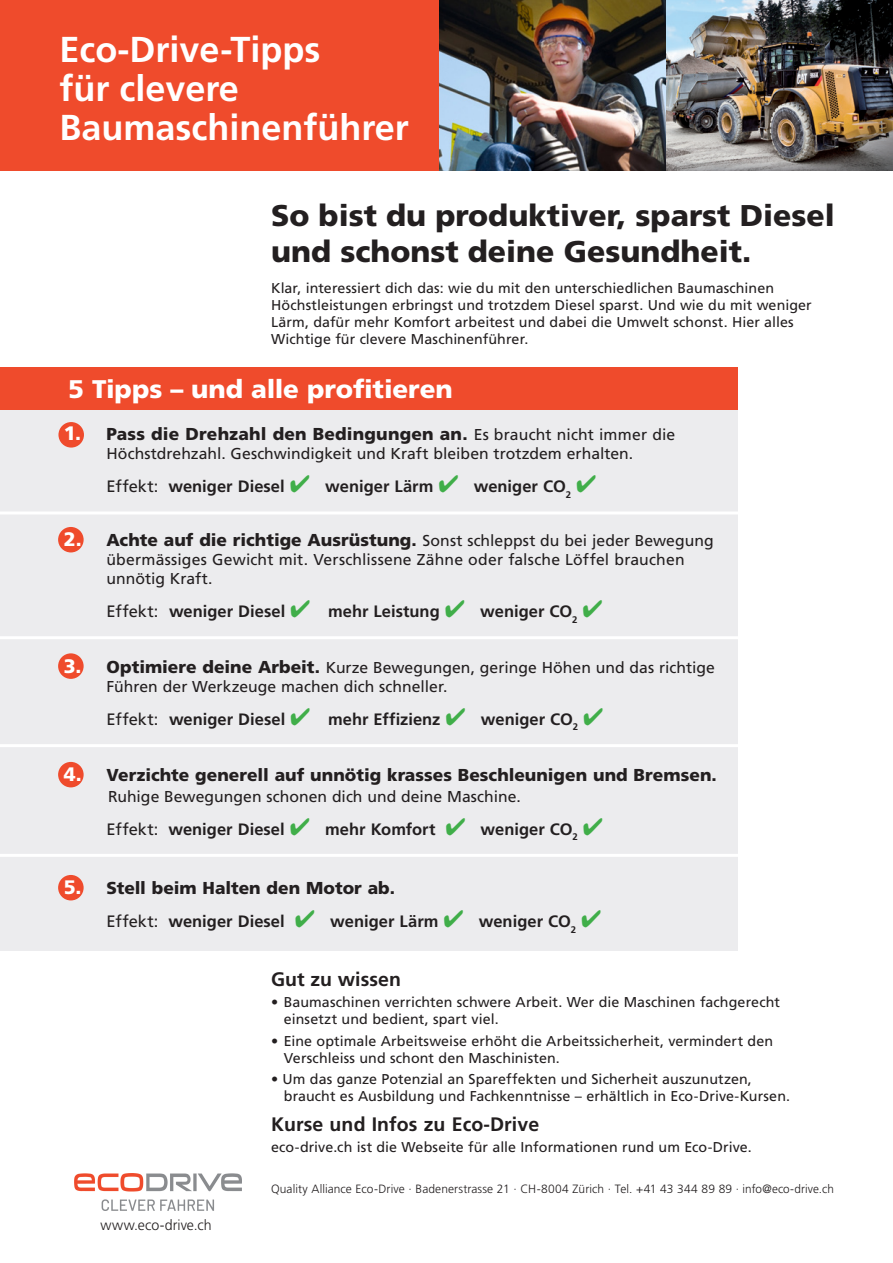
<style>
.page{position:relative;width:893px;height:1263px;background:#fff}
.page>*{position:absolute;margin:0;border:0;box-sizing:border-box;transform-origin:0 0}
.t1{font:700 36px/39px "Frutiger";color:#fff}
.t2{font:900 30px/36px "Frutiger";color:#231f20}
.t3{font:900 25.5px "Frutiger";letter-spacing:-.005em;color:#fff}
.t4{font:700 19.5px "Frutiger";letter-spacing:.005em;color:#231f20}
.t5{font:900 17.25px "Frutiger";color:#231f20}
.t6{font:700 16.5px "Frutiger";color:#231f20}
.t7{font:15.75px/18.9px "Frutiger";letter-spacing:.005em;color:#231f20}
.t8{font:300 14.55px "Frutiger";color:#231f20}
.t9{font:14.25px/17.1px "Frutiger";letter-spacing:.005em;color:#231f20}
.t10{font:300 12px "Frutiger";letter-spacing:.005em;color:#231f20}
.s1{font-size:19.5px;color:#fff}
.s2{font-weight:400;font-size:15.75px}
.s3{font-weight:400}
.s4{color:#40ae49}
.s5{font-weight:900;font-size:19.5px;color:#fff}
.s6{font-weight:900;font-size:17.25px}
</style>
<div class="page">
<div style="left:0;top:410px;width:738px;height:541px;background:#ececee"></div>
<div style="left:0;top:0;width:493px;height:170px;background:#ef4b2c"></div>
<div style="left:0;top:367px;width:738px;height:42px;background:#ef4b2c"></div>
<div style="left:58px;top:422px;width:26px;height:26px;background:#ef4b2c;border-radius:50%"></div>
<div style="left:58px;top:527px;width:26px;height:25px;background:#ef4b2c;border-radius:50%"></div>
<div style="left:58px;top:653px;width:26px;height:26px;background:#ef4b2c;border-radius:50%"></div>
<div style="left:58px;top:762px;width:26px;height:25px;background:#ef4b2c;border-radius:50%"></div>
<div style="left:58px;top:875px;width:26px;height:25px;background:#ef4b2c;border-radius:50%"></div>
<hr style="left:0;top:511px;width:739px;height:3px;background:#fff">
<hr style="left:0;top:636px;width:739px;height:3px;background:#fff">
<hr style="left:0;top:744px;width:739px;height:3px;background:#fff">
<hr style="left:0;top:854px;width:739px;height:3px;background:#fff">
<img style="left:439px;top:0;width:227px;height:170px">
<img style="left:666px;top:0;width:227px;height:170px">
<img style="left:74px;top:1174px;width:168px;height:37px">
<p class="t1" style="left:60px;top:30px;width:262px">Eco-Drive-Tipps</p>
<p class="t1" style="left:60px;top:69px;width:351px">für clevere<br>Baumaschinenführer</p>
<p class="t2" style="left:271px;top:197px;width:565px">So bist du produktiver, sparst Diesel und schonst deine Gesundheit.</p>
<p class="t9" style="left:271px;top:279px;width:542px">Klar, interessiert dich das: wie du mit den unterschiedlichen Baumaschinen Höchstleistungen erbringst und trotzdem Diesel sparst. Und wie du mit weniger Lärm, dafür mehr Komfort arbeitest und dabei die Umwelt schonst. Hier alles Wichtige für clevere Maschinenführer.</p>
<p class="t3" style="left:68px;top:374px;width:386px">5 Tipps – und alle profitieren</p>
<p class="t5" style="left:64px;top:424px;width:613px"><span class="s1">1.</span> Pass die Drehzahl den Bedingungen an. <span class="s2">Es braucht nicht immer die</span></p>
<p class="t7" style="left:106px;top:444px;width:528px">Höchstdrehzahl. Geschwindigkeit und Kraft bleiben trotzdem erhalten.</p>
<p class="t6" style="left:106px;top:477px;width:466px"><span class="s3">Effekt:</span> weniger Diesel <span class="s4">✔</span> weniger Lärm <span class="s4">✔</span> weniger CO<sub>2</sub></p>
<p class="t7" style="left:106px;top:531px;width:609px;text-indent:-43px"><span class="s5">2.</span> <span class="s6">Achte auf die richtige Ausrüstung.</span> Sonst schleppst du bei jeder Bewegung übermässiges Gewicht mit. Verschlissene Zähne oder falsche Löffel brauchen unnötig Kraft.</p>
<p class="t6" style="left:106px;top:602px;width:472px"><span class="s3">Effekt:</span> weniger Diesel <span class="s4">✔</span> mehr Leistung <span class="s4">✔</span> weniger CO<sub>2</sub></p>
<p class="t7" style="left:106px;top:658px;width:610px;text-indent:-43px"><span class="s5">3.</span> <span class="s6">Optimiere deine Arbeit.</span> Kurze Bewegungen, geringe Höhen und das richtige<br>Führen der Werkzeuge machen dich schneller.</p>
<p class="t6" style="left:106px;top:709px;width:473px"><span class="s3">Effekt:</span> weniger Diesel <span class="s4">✔</span> mehr Effizienz <span class="s4">✔</span> weniger CO<sub>2</sub></p>
<p class="t5" style="left:64px;top:764px;width:655px"><span class="s1">4.</span> Verzichte generell auf unnötig krasses Beschleunigen und Bremsen.</p>
<p class="t7" style="left:108px;top:787px;width:414px">Ruhige Bewegungen schonen dich und deine Maschine.</p>
<p class="t6" style="left:106px;top:819px;width:473px"><span class="s3">Effekt:</span> weniger Diesel <span class="s4">✔</span> mehr Komfort <span class="s4">✔</span> weniger CO<sub>2</sub></p>
<p class="t5" style="left:64px;top:878px;width:333px"><span class="s1">5.</span> Stell beim Halten den Motor ab.</p>
<p class="t6" style="left:106px;top:912px;width:471px"><span class="s3">Effekt:</span> weniger Diesel <span class="s4">✔</span> weniger Lärm <span class="s4">✔</span> weniger CO<sub>2</sub></p>
<p class="t4" style="left:271px;top:967px;width:132px">Gut zu wissen</p>
<p class="t9" style="left:284px;top:993px;width:498px;text-indent:-13px">• Baumaschinen verrichten schwere Arbeit. Wer die Maschinen fachgerecht einsetzt und bedient, spart viel.</p>
<p class="t9" style="left:284px;top:1032px;width:491px;text-indent:-13px">• Eine optimale Arbeitsweise erhöht die Arbeitssicherheit, vermindert den<br>Verschleiss und schont den Maschinisten.</p>
<p class="t9" style="left:284px;top:1070px;width:508px;text-indent:-13px">• Um das ganze Potenzial an Spareffekten und Sicherheit auszunutzen, braucht es Ausbildung und Fachkenntnisse – erhältlich in Eco-Drive-Kursen.</p>
<p class="t4" style="left:271px;top:1113px;width:270px">Kurse und Infos zu Eco-Drive</p>
<p class="t9" style="left:271px;top:1139px;width:482px">eco-drive.ch ist die Webseite für alle Informationen rund um Eco-Drive.</p>
<p class="t8" style="left:100px;top:1216px;width:113px">www.eco-drive.ch</p>
<p class="t10" style="left:271px;top:1182px;width:564px">Quality Alliance Eco-Drive · Badenerstrasse 21 · CH-8004 Zürich · Tel. +41 43 344 89 89 · info@eco-drive.ch</p>
</div>
